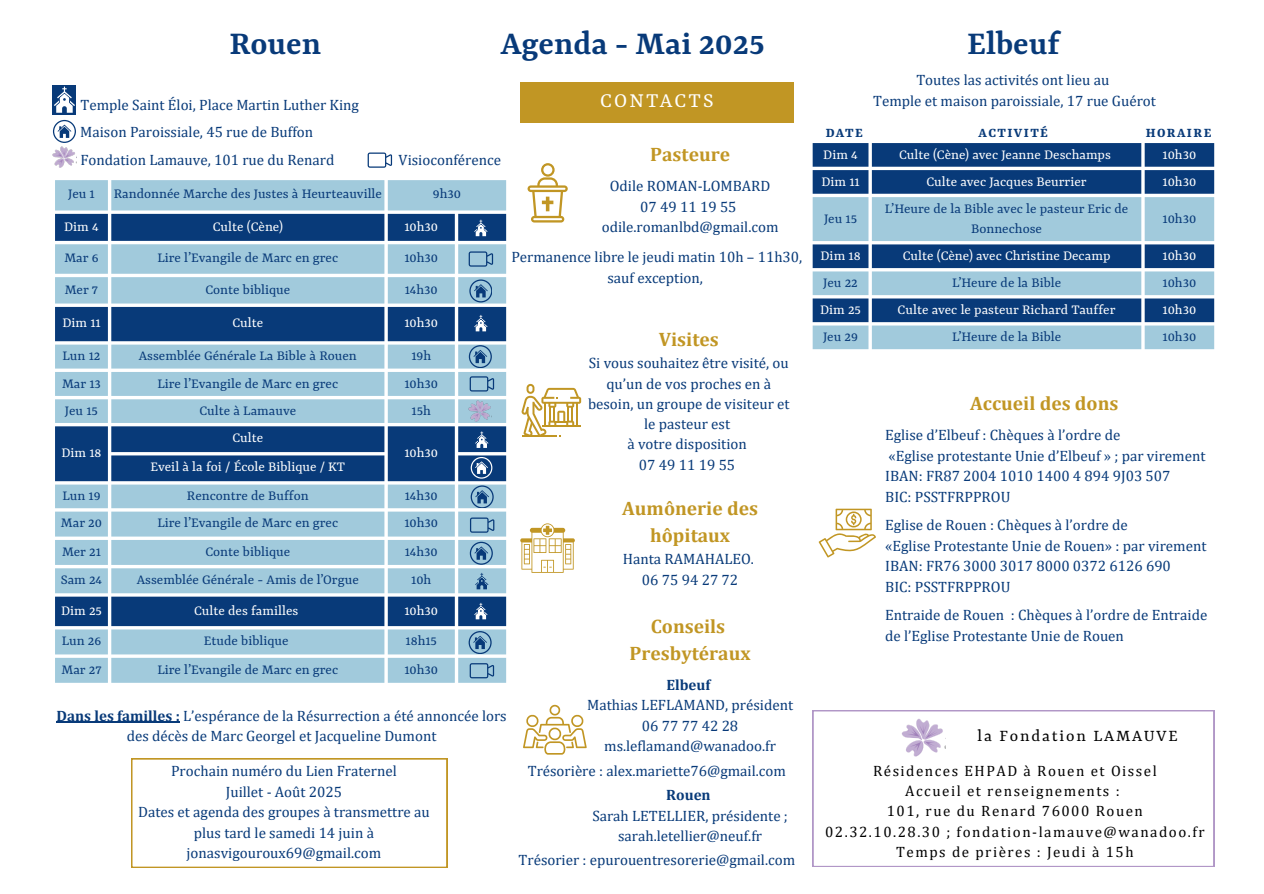
<style>
.page{position:relative;width:1264px;height:894px;background:#fff}
.page>*{position:absolute;margin:0;border:0;box-sizing:border-box;transform-origin:0 0}
.t1{font:600 36px "Rasa";color:#083a79}
.t2{font:22.5px "Rasa";letter-spacing:.1em;color:#fff}
.t3{font:700 19.5px/27px "Cambria";color:#c19624;text-align:center}
.t4{font:18px "Rasa";letter-spacing:.1em;color:#000}
.t5{font:15px/20.5px "Cambria";color:#083a79;text-align:center}
.t6{font:15px/20.2px "Rasa";color:#083a79;text-align:center}
.t7{font:15px "Rasa";color:#fff}
.t8{font:15px/20.2px "Cambria";letter-spacing:.1em;color:#000;text-align:center}
.t9{font:700 15px "Cambria";color:#083a79}
.t10{font:700 14.55px "Rasa";letter-spacing:.1em;color:#083a79}
.s1{font-weight:700}
</style>
<div class="page">
<div style="left:520px;top:82px;width:273px;height:41px;background:#c19624"></div>
<svg style="left:520px;top:523px;width:55px;height:49px"></svg>
<svg style="left:527px;top:163px;width:40px;height:59px"></svg>
<svg style="left:53px;top:120px;width:22px;height:22px"></svg>
<img style="left:53px;top:146px;width:24px;height:22px">
<svg style="left:521px;top:384px;width:60px;height:52px"></svg>
<svg style="left:53px;top:85px;width:23px;height:29px"></svg>
<svg style="left:54px;top:87px;width:21px;height:25px"></svg>
<svg style="left:523px;top:704px;width:64px;height:50px"></svg>
<svg style="left:818px;top:508px;width:58px;height:49px"></svg>
<svg style="left:812px;top:143px;width:402px;height:51px;background:#1e4b84"></svg>
<svg style="left:812px;top:197px;width:402px;height:152px;background:#7ca3c1"></svg>
<svg style="left:367px;top:152px;width:25px;height:16px"></svg>
<svg style="left:812px;top:710px;width:402px;height:156px"></svg>
<hr style="left:57px;top:721px;width:123px;height:1px;background:#083a79">
<svg style="left:55px;top:180px;width:451px;height:502px;background:#add0e0"></svg>
<svg style="left:55px;top:214px;width:451px;height:412px;background:#789fbe"></svg>
<svg style="left:474px;top:220px;width:13px;height:16px"></svg>
<svg style="left:468px;top:251px;width:25px;height:15px"></svg>
<svg style="left:469px;top:279px;width:23px;height:23px"></svg>
<svg style="left:474px;top:315px;width:13px;height:16px"></svg>
<svg style="left:469px;top:345px;width:22px;height:22px"></svg>
<svg style="left:469px;top:376px;width:25px;height:15px"></svg>
<svg style="left:475px;top:431px;width:13px;height:17px"></svg>
<svg style="left:470px;top:457px;width:22px;height:21px"></svg>
<svg style="left:470px;top:485px;width:23px;height:23px"></svg>
<svg style="left:470px;top:517px;width:24px;height:15px"></svg>
<svg style="left:470px;top:541px;width:22px;height:23px"></svg>
<svg style="left:475px;top:572px;width:13px;height:17px"></svg>
<svg style="left:474px;top:602px;width:13px;height:17px"></svg>
<svg style="left:468px;top:631px;width:23px;height:22px"></svg>
<svg style="left:469px;top:663px;width:25px;height:15px"></svg>
<svg style="left:131px;top:758px;width:316px;height:109px"></svg>
<img style="left:468px;top:400px;width:24px;height:21px">
<h1 class="t1" style="left:229px;top:21px;width:93px">Rouen</h1>
<h1 class="t1" style="left:501px;top:21px;width:265px">Agenda - Mai 2025</h1>
<h1 class="t1" style="left:967px;top:21px;width:94px">Elbeuf</h1>
<p class="t5" style="left:873px;top:70px;width:284px">Toutes las activités ont lieu au<br>Temple et maison paroissiale, 17 rue Guérot</p>
<h2 class="t2" style="left:600px;top:87px;width:115px">CONTACTS</h2>
<p class="t5" style="left:80px;top:91px;width:280px;line-height:27.2px;text-align:left">Temple Saint Éloi, Place Martin Luther King<br>Maison Paroissiale, 45 rue de Buffon<br>Fondation Lamauve, 101 rue du Renard</p>
<p class="t10" style="left:825px;top:123px;width:38px">DATE</p>
<p class="t10" style="left:978px;top:123px;width:71px">ACTIVITÉ</p>
<p class="t10" style="left:1145px;top:123px;width:67px">HORAIRE</p>
<p class="t7" style="left:823px;top:146px;width:36px">Dim 4</p>
<p class="t7" style="left:899px;top:146px;width:213px">Culte (Cène) avec Jeanne Deschamps</p>
<p class="t7" style="left:1162px;top:146px;width:35px">10h30</p>
<p class="t7" style="left:821px;top:173px;width:40px">Dim 11</p>
<p class="t7" style="left:926px;top:173px;width:162px">Culte avec Jacques Beurrier</p>
<p class="t7" style="left:1162px;top:173px;width:35px">10h30</p>
<p class="t6" style="left:824px;top:209px;width:34px">Jeu 15</p>
<p class="t6" style="left:884px;top:199px;width:245px">L’Heure de la Bible avec le pasteur Eric de<br>Bonnechose</p>
<p class="t6" style="left:1162px;top:209px;width:35px">10h30</p>
<p class="t7" style="left:820px;top:247px;width:42px">Dim 18</p>
<p class="t7" style="left:902px;top:247px;width:209px">Culte (Cène) avec Christine Decamp</p>
<p class="t7" style="left:1162px;top:247px;width:35px">10h30</p>
<p class="t6" style="left:823px;top:273px;width:36px">Jeu 22</p>
<p class="t6" style="left:952px;top:273px;width:111px">L’Heure de la Bible</p>
<p class="t6" style="left:1162px;top:273px;width:35px">10h30</p>
<p class="t7" style="left:820px;top:301px;width:42px">Dim 25</p>
<p class="t7" style="left:897px;top:301px;width:219px">Culte avec le pasteur Richard Tauffer</p>
<p class="t7" style="left:1162px;top:301px;width:35px">10h30</p>
<p class="t6" style="left:823px;top:327px;width:36px">Jeu 29</p>
<p class="t6" style="left:952px;top:327px;width:111px">L’Heure de la Bible</p>
<p class="t6" style="left:1162px;top:327px;width:35px">10h30</p>
<h3 class="t3" style="left:650px;top:140px;width:81px">Pasteure</h3>
<p class="t5" style="left:601px;top:175px;width:178px">Odile ROMAN-LOMBARD<br>07 49 11 19 55 odile.romanlbd@gmail.com</p>
<p class="t5" style="left:398px;top:149px;width:104px">Visioconférence</p>
<p class="t6" style="left:68px;top:184px;width:28px">Jeu 1</p>
<p class="t6" style="left:114px;top:184px;width:270px">Randonnée Marche des Justes à Heurteauville</p>
<p class="t6" style="left:433px;top:184px;width:30px">9h30</p>
<p class="t7" style="left:64px;top:218px;width:36px">Dim 4</p>
<p class="t7" style="left:213px;top:218px;width:72px">Culte (Cène)</p>
<p class="t7" style="left:404px;top:218px;width:35px">10h30</p>
<p class="t6" style="left:64px;top:248px;width:36px">Mar 6</p>
<p class="t6" style="left:157px;top:248px;width:182px">Lire l’Evangile de Marc en grec</p>
<p class="t6" style="left:404px;top:248px;width:35px">10h30</p>
<p class="t6" style="left:65px;top:280px;width:35px">Mer 7</p>
<p class="t6" style="left:205px;top:280px;width:86px">Conte biblique</p>
<p class="t6" style="left:405px;top:280px;width:35px">14h30</p>
<p class="t7" style="left:62px;top:314px;width:40px">Dim 11</p>
<p class="t7" style="left:232px;top:314px;width:32px">Culte</p>
<p class="t7" style="left:404px;top:314px;width:35px">10h30</p>
<p class="t6" style="left:63px;top:346px;width:39px">Lun 12</p>
<p class="t6" style="left:139px;top:346px;width:219px">Assemblée Générale La Bible à Rouen</p>
<p class="t6" style="left:411px;top:346px;width:21px">19h</p>
<p class="t6" style="left:62px;top:374px;width:40px">Mar 13</p>
<p class="t6" style="left:157px;top:374px;width:182px">Lire l’Evangile de Marc en grec</p>
<p class="t6" style="left:404px;top:374px;width:35px">10h30</p>
<p class="t6" style="left:65px;top:401px;width:34px">Jeu 15</p>
<p class="t6" style="left:199px;top:401px;width:98px">Culte à Lamauve</p>
<p class="t6" style="left:411px;top:401px;width:21px">15h</p>
<p class="t7" style="left:61px;top:443px;width:42px">Dim 18</p>
<p class="t5" style="left:511px;top:247px;width:292px">Permanence libre le jeudi matin 10h – 11h30, sauf exception,</p>
<h3 class="t3" style="left:658px;top:325px;width:62px">Visites</h3>
<p class="t5" style="left:588px;top:353px;width:203px">Si vous souhaitez être visité, ou qu’un de vos proches en à besoin, un groupe de visiteur et le pasteur est<br>à votre disposition<br>07 49 11 19 55</p>
<h3 class="t3" style="left:970px;top:389px;width:150px">Accueil des dons</h3>
<p class="t5" style="left:885px;top:424px;width:322px;text-align:left">Eglise d’Elbeuf : Chèques à l’ordre de<br>«Eglise protestante Unie d’Elbeuf » ; par virement IBAN: FR87 2004 1010 1400 4 894 9J03 507<br>BIC: PSSTFRPPROU</p>
<p class="t5" style="left:885px;top:514px;width:323px;text-align:left">Eglise de Rouen : Chèques à l’ordre de<br>«Eglise Protestante Unie de Rouen» : par virement IBAN: FR76 3000 3017 8000 0372 6126 690<br>BIC: PSSTFRPPROU</p>
<p class="t5" style="left:885px;top:604px;width:324px;text-align:left">Entraide de Rouen : Chèques à l’ordre de Entraide de l’Eglise Protestante Unie de Rouen</p>
<p class="t7" style="left:232px;top:429px;width:32px">Culte</p>
<p class="t7" style="left:404px;top:443px;width:35px">10h30</p>
<p class="t7" style="left:150px;top:458px;width:196px">Eveil à la foi / École Biblique / KT</p>
<p class="t6" style="left:62px;top:486px;width:40px">Lun 19</p>
<p class="t6" style="left:187px;top:486px;width:123px">Rencontre de Buffon</p>
<p class="t6" style="left:405px;top:486px;width:35px">14h30</p>
<p class="t6" style="left:61px;top:513px;width:43px">Mar 20</p>
<p class="t6" style="left:157px;top:513px;width:182px">Lire l’Evangile de Marc en grec</p>
<p class="t6" style="left:404px;top:513px;width:35px">10h30</p>
<p class="t6" style="left:62px;top:542px;width:40px">Mer 21</p>
<p class="t6" style="left:205px;top:542px;width:86px">Conte biblique</p>
<p class="t6" style="left:405px;top:542px;width:35px">14h30</p>
<p class="t6" style="left:61px;top:570px;width:43px">Sam 24</p>
<p class="t6" style="left:137px;top:570px;width:223px">Assemblée Générale - Amis de l’Orgue</p>
<p class="t6" style="left:411px;top:570px;width:22px">10h</p>
<p class="t7" style="left:61px;top:601px;width:42px">Dim 25</p>
<p class="t7" style="left:194px;top:601px;width:106px">Culte des familles</p>
<p class="t7" style="left:404px;top:601px;width:35px">10h30</p>
<p class="t6" style="left:62px;top:631px;width:41px">Lun 26</p>
<p class="t6" style="left:204px;top:631px;width:86px">Etude biblique</p>
<p class="t6" style="left:405px;top:631px;width:33px">18h15</p>
<p class="t6" style="left:61px;top:659px;width:41px">Mar 27</p>
<p class="t6" style="left:157px;top:659px;width:182px">Lire l’Evangile de Marc en grec</p>
<p class="t6" style="left:404px;top:659px;width:35px">10h30</p>
<h3 class="t3" style="left:622px;top:493px;width:137px">Aumônerie des hôpitaux</h3>
<p class="t5" style="left:623px;top:548px;width:133px">Hanta RAMAHALEO.<br>06 75 94 27 72</p>
<h3 class="t3" style="left:629px;top:611px;width:122px">Conseils<br>Presbytéraux</h3>
<p class="t9" style="left:666px;top:673px;width:45px">Elbeuf</p>
<p class="t5" style="left:587px;top:694px;width:207px">Mathias LEFLAMAND, président<br>06 77 77 42 28 ms.leflamand@wanadoo.fr</p>
<p class="t9" style="left:666px;top:784px;width:46px">Rouen</p>
<p class="t5" style="left:592px;top:805px;width:197px">Sarah LETELLIER, présidente ; sarah.letellier@neuf.fr</p>
<p class="t5" style="left:57px;top:705px;width:451px"><span class="s1">Dans les familles :</span> L’espérance de la Résurrection a été annoncée lors des décès de Marc Georgel et Jacqueline Dumont</p>
<p class="t4" style="left:977px;top:725px;width:201px">la Fondation LAMAUVE</p>
<p class="t8" style="left:825px;top:760px;width:381px">Résidences EHPAD à Rouen et Oissel<br>Accueil et renseignements :<br>101, rue du Renard 76000 Rouen<br>02.32.10.28.30 ; fondation-lamauve@wanadoo.fr Temps de prières : Jeudi à 15h</p>
<p class="t5" style="left:138px;top:760px;width:293px">Prochain numéro du Lien Fraternel<br>Juillet - Août 2025<br>Dates et agenda des groupes à transmettre au plus tard le samedi 14 juin à jonasvigouroux69@gmail.com</p>
<p class="t5" style="left:528px;top:760px;width:260px">Trésorière : alex.mariette76@gmail.com</p>
<p class="t5" style="left:518px;top:849px;width:278px">Trésorier : epurouentresorerie@gmail.com</p>
</div>
